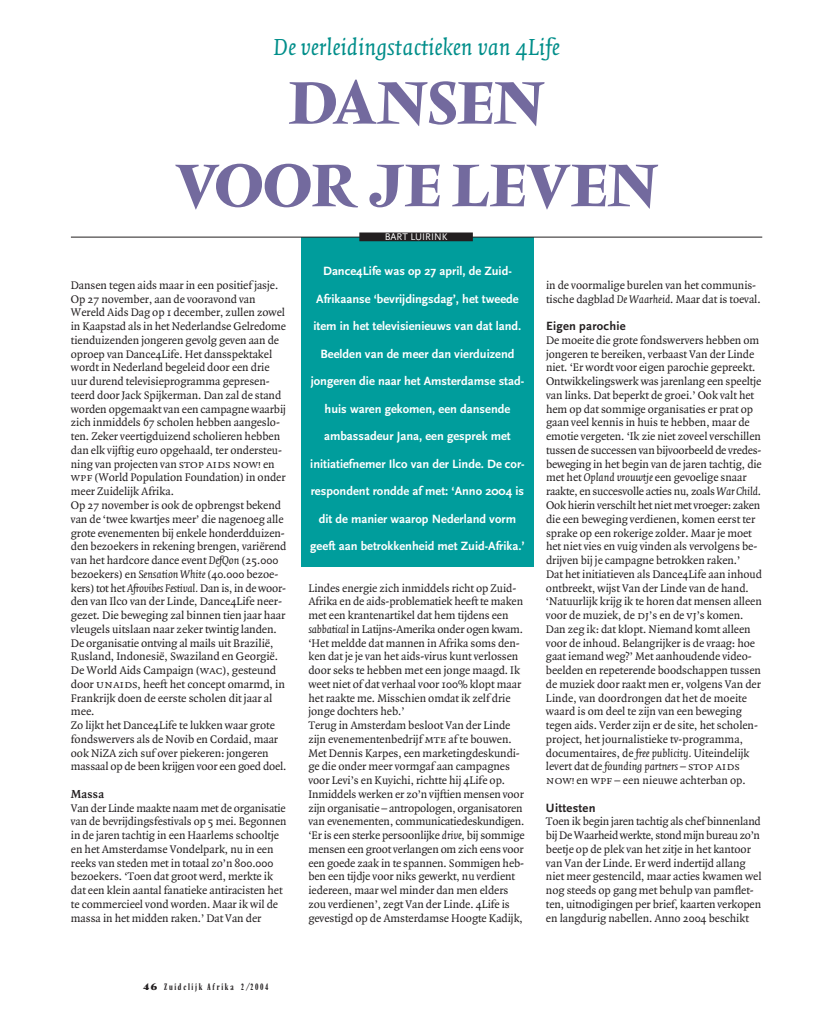
<style>
.page{position:relative;width:833px;height:1028px;background:#fff}
.page>*{position:absolute;margin:0;border:0;box-sizing:border-box;transform-origin:0 0}
.t1{font:60px/82.5px "Sh Vendome Medium";color:#736a9e;text-align:center}
.t2{font:italic 25px "Quadraat";color:#008e8a}
.t3{font:700 12.5px "Scala Sans";color:#fff}
.t4{font:700 12.5px "Scala Sans";letter-spacing:.02em;color:#231f20}
.t5{font:700 12.5px "Quadraat";letter-spacing:.02em;color:#231f20}
.t6{font:11.88px/13.8px "Quadraat";letter-spacing:-.005em;color:#231f20}
.t7{font:10px "Scala Sans";color:#fff}
.t8{font:9.38px "Sh Vendome Cond";letter-spacing:.15em;color:#231f20;scale:1.2 1}
.s1{font-family:"Quadraat Small Caps"}
.s2{font-style:italic}
.s3{font-family:"Sh Vendome";font-weight:700}
</style>
<div class="page">
<div style="left:301px;top:238px;width:232px;height:328px;background:#009d9c"></div>
<hr style="left:71px;top:237px;width:691px;height:1px;background:#231f20">
<div style="left:359px;top:232px;width:114px;height:9px;background:#231f20"></div>
<h2 class="t2" style="left:273px;top:37px;width:288px">De verleidingstactieken van 4Life</h2>
<h1 class="t1" style="left:175px;top:67px;width:485px">DANSEN<br>VOOR JE LEVEN</h1>
<p class="t6" style="left:71px;top:279px;width:217px">Dansen tegen aids maar in een positief jasje.<br>Op 27 november, aan de vooravond van Wereld Aids Dag op 1 december, zullen zowel in Kaapstad als in het Nederlandse Gelredome tienduizenden jongeren gevolg geven aan de oproep van Dance4Life. Het dansspektakel wordt in Nederland begeleid door een drie uur durend televisieprogramma gepresen&shy;teerd door Jack Spijkerman. Dan zal de stand worden opgemaakt van een campagne waarbij zich inmiddels 67 scholen hebben aangeslo&shy;ten. Zeker veertigduizend scholieren hebben dan elk vijftig euro opgehaald, ter ondersteu&shy;ning van projecten van <span class="s1">stop aids now!</span> en <span class="s1">wpf</span> (World Population Foundation) in onder meer Zuidelijk Afrika.<br>Op 27 november is ook de opbrengst bekend van de ‘twee kwartjes meer’ die nagenoeg alle grote evenementen bij enkele honderdduizen&shy;den bezoekers in rekening brengen, variërend van het hardcore dance event <span class="s2">DefQon</span> (25.000 bezoekers) en <span class="s2">Sensation White</span> (40.000 bezoe&shy;kers) tot het <span class="s2">Afrovibes Festival.</span> Dan is, in de woor&shy;den van Ilco van der Linde, Dance4Life neer&shy;gezet. Die beweging zal binnen tien jaar haar vleugels uitslaan naar zeker twintig landen.<br>De organisatie ontving al mails uit Brazilië, Rusland, Indonesië, Swaziland en Georgië.<br>De World Aids Campaign (<span class="s1">wac</span>), gesteund door <span class="s1">unaids</span>, heeft het concept omarmd, in Frankrijk doen de eerste scholen dit jaar al mee.<br>Zo lijkt het Dance4Life te lukken waar grote fondswervers als de Novib en Cordaid, maar ook NiZA zich suf over piekeren: jongeren massaal op de been krijgen voor een goed doel.</p>
<p class="t5" style="left:71px;top:789px;width:35px">Massa</p>
<p class="t6" style="left:71px;top:802px;width:217px">Van der Linde maakte naam met de organisatie van de bevrijdingsfestivals op 5 mei. Begonnen in de jaren tachtig in een Haarlems schooltje en het Amsterdamse Vondelpark, nu in een reeks van steden met in totaal zo’n 800.000 bezoekers. ‘Toen dat groot werd, merkte ik dat een klein aantal fanatieke antiracisten het te commercieel vond worden. Maar ik wil de massa in het midden raken.’ Dat Van der</p>
<p class="t7" style="left:385px;top:233px;width:64px">BART LUIRINK</p>
<p class="t3" style="left:323px;top:266px;width:190px">Dance4Life was op 27 april, de Zuid-</p>
<p class="t3" style="left:316px;top:294px;width:204px">Afrikaanse ‘bevrijdingsdag’, het tweede</p>
<p class="t3" style="left:313px;top:321px;width:209px">item in het televisienieuws van dat land.</p>
<p class="t3" style="left:320px;top:349px;width:195px">Beelden van de meer dan vierduizend</p>
<p class="t3" style="left:311px;top:376px;width:215px">jongeren die naar het Amsterdamse stad-</p>
<p class="t3" style="left:324px;top:404px;width:187px">huis waren gekomen, een dansende</p>
<p class="t3" style="left:324px;top:431px;width:188px">ambassadeur Jana, een gesprek met</p>
<p class="t3" style="left:310px;top:459px;width:216px">initiatiefnemer Ilco van der Linde. De cor-</p>
<p class="t3" style="left:311px;top:486px;width:215px">respondent rondde af met: ‘Anno 2004 is</p>
<p class="t3" style="left:319px;top:514px;width:199px">dit de manier waarop Nederland vorm</p>
<p class="t3" style="left:310px;top:541px;width:216px">geeft aan betrokkenheid met Zuid-Afrika.’</p>
<p class="t6" style="left:308px;top:582px;width:217px">Lindes energie zich inmiddels richt op Zuid-Afrika en de aids-problematiek heeft te maken met een krantenartikel dat hem tijdens een <span class="s2">sabbatical</span> in Latijns-Amerika onder ogen kwam. ‘Het meldde dat mannen in Afrika soms den&shy;ken dat je je van het aids-virus kunt verlossen door seks te hebben met een jonge maagd. Ik weet niet of dat verhaal voor 100% klopt maar het raakte me. Misschien omdat ik zelf drie jonge dochters heb.’<br>Terug in Amsterdam besloot Van der Linde zijn evenementenbedrijf <span class="s1">mte</span> af te bouwen.<br>Met Dennis Karpes, een marketingdeskundi&shy;ge die onder meer vormgaf aan campagnes voor Levi’s en Kuyichi, richtte hij 4Life op.<br>Inmiddels werken er zo’n vijftien mensen voor zijn organisatie – antropologen, organisatoren van evenementen, communicatiedeskundigen. ‘Er is een sterke persoonlijke <span class="s2">drive</span>, bij sommige mensen een groot verlangen om zich eens voor een goede zaak in te spannen. Sommigen heb&shy;ben een tijdje voor niks gewerkt, nu verdient iedereen, maar wel minder dan men elders zou verdienen’, zegt Van der Linde. 4Life is gevestigd op de Amsterdamse Hoogte Kadijk,</p>
<p class="t6" style="left:546px;top:279px;width:216px">in de voormalige burelen van het communis&shy;tische dagblad <span class="s2">De Waarheid</span>. Maar dat is toeval.</p>
<p class="t4" style="left:546px;top:321px;width:81px">Eigen parochie</p>
<p class="t6" style="left:546px;top:334px;width:217px">De moeite die grote fondswervers hebben om jongeren te bereiken, verbaast Van der Linde niet. ‘Er wordt voor eigen parochie gepreekt.<br>Ontwikkelingswerk was jarenlang een speeltje van links. Dat beperkt de groei.’ Ook valt het hem op dat sommige organisaties er prat op gaan veel kennis in huis te hebben, maar de emotie vergeten. ‘Ik zie niet zoveel verschillen tussen de successen van bijvoorbeeld de vredes&shy;beweging in het begin van de jaren tachtig, die met het <span class="s2">Opland vrouwtje</span> een gevoelige snaar raakte, en succesvolle acties nu, zoals <span class="s2">War Child</span>.<br>Ook hierin verschilt het niet met vroeger: zaken die een beweging verdienen, komen eerst ter sprake op een rokerige zolder. Maar je moet het niet vies en vuig vinden als vervolgens be&shy;drijven bij je campagne betrokken raken.’<br>Dat het initiatieven als Dance4Life aan inhoud ontbreekt, wijst Van der Linde van de hand. ‘Natuurlijk krijg ik te horen dat mensen alleen voor de muziek, de <span class="s1">dj</span>’s en de <span class="s1">vj</span>’s komen.<br>Dan zeg ik: dat klopt. Niemand komt alleen voor de inhoud. Belangrijker is de vraag: hoe gaat iemand weg?’ Met aanhoudende video&shy;beelden en repeterende boodschappen tussen de muziek door raakt men er, volgens Van der Linde, van doordrongen dat het de moeite waard is om deel te zijn van een beweging tegen aids. Verder zijn er de site, het scholen&shy;project, het journalistieke tv-programma, documentaires, de <span class="s2">free publicity.</span> Uiteindelijk levert dat de <span class="s2">founding partners –</span> <span class="s1">stop aids now!</span> en <span class="s1">wpf</span> – een nieuwe achterban op.</p>
<p class="t4" style="left:546px;top:802px;width:51px">Uittesten</p>
<p class="t6" style="left:546px;top:815px;width:217px">Toen ik begin jaren tachtig als chef binnenland bij De Waarheid werkte, stond mijn bureau zo’n beetje op de plek van het zitje in het kantoor van Van der Linde. Er werd indertijd allang niet meer gestencild, maar acties kwamen wel nog steeds op gang met behulp van pamflet&shy;ten, uitnodigingen per brief, kaarten verkopen en langdurig nabellen. Anno 2004 beschikt</p>
<p class="t8" style="left:143px;top:983px;width:106px"><span class="s3">46</span> Zuidelijk Afrika 2/2004</p>
</div>
